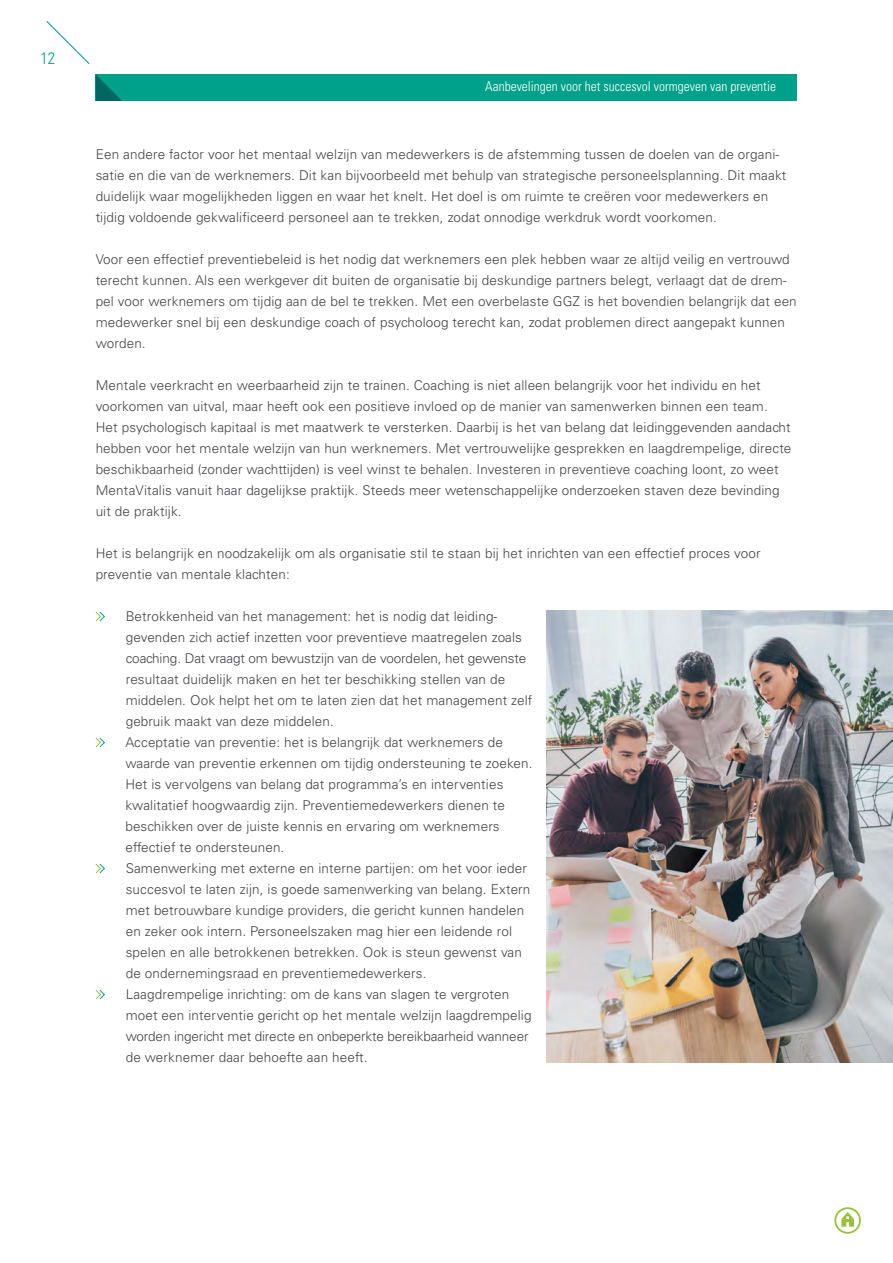
<style>
.page{position:relative;width:893px;height:1263px;background:#fff}
.page>*{position:absolute;margin:0;border:0;box-sizing:border-box;transform-origin:0 0}
.t1{font:300 condensed 16.5px "Univers LT Std";color:#00a18a}
.t2{font:300 13.5px/21px "Univers LT Std";letter-spacing:.01em;color:#454347}
.t3{font:300 condensed 13.5px "Univers LT Std";color:#fff}
</style>
<div class="page">
<svg style="left:46px;top:21px;width:44px;height:43px"></svg>
<div style="left:96px;top:74px;width:701px;height:27px;background:#00a18a"></div>
<svg style="left:96px;top:75px;width:26px;height:26px"></svg>
<svg style="left:95px;top:611px;width:10px;height:11px"></svg>
<svg style="left:95px;top:737px;width:10px;height:11px"></svg>
<svg style="left:95px;top:863px;width:10px;height:11px"></svg>
<svg style="left:95px;top:989px;width:10px;height:11px"></svg>
<img style="left:546px;top:610px;width:347px;height:453px">
<svg style="left:841px;top:1212px;width:13px;height:15px"></svg>
<div style="left:834px;top:1207px;width:27px;height:27px;border:2px solid #96c139;border-radius:50%"></div>
<p class="t1" style="left:41px;top:48px;width:16px">12</p>
<p class="t3" style="left:485px;top:78px;width:292px">Aanbevelingen voor het succesvol vormgeven van preventie</p>
<p class="t2" style="left:96px;top:144px;width:692px">Een andere factor voor het mentaal welzijn van medewerkers is de afstemming tussen de doelen van de organi&shy;satie en die van de werknemers. Dit kan bijvoorbeeld met behulp van strategische personeelsplanning. Dit maakt duidelijk waar mogelijkheden liggen en waar het knelt. Het doel is om ruimte te creëren voor medewerkers en tijdig voldoende gekwalificeerd personeel aan te trekken, zodat onnodige werkdruk wordt voorkomen.</p>
<p class="t2" style="left:96px;top:249px;width:703px">Voor een effectief preventiebeleid is het nodig dat werknemers een plek hebben waar ze altijd veilig en vertrouwd terecht kunnen. Als een werkgever dit buiten de organisatie bij deskundige partners belegt, verlaagt dat de drem&shy;pel voor werknemers om tijdig aan de bel te trekken. Met een overbelaste GGZ is het bovendien belangrijk dat een medewerker snel bij een deskundige coach of psycholoog terecht kan, zodat problemen direct aangepakt kunnen worden.</p>
<p class="t2" style="left:96px;top:375px;width:697px">Mentale veerkracht en weerbaarheid zijn te trainen. Coaching is niet alleen belangrijk voor het individu en het voorkomen van uitval, maar heeft ook een positieve invloed op de manier van samenwerken binnen een team.<br>Het psychologisch kapitaal is met maatwerk te versterken. Daarbij is het van belang dat leidinggevenden aandacht hebben voor het mentale welzijn van hun werknemers. Met vertrouwelijke gesprekken en laagdrempelige, directe beschikbaarheid (zonder wachttijden) is veel winst te behalen. Investeren in preventieve coaching loont, zo weet MentaVitalis vanuit haar dagelijkse praktijk. Steeds meer wetenschappelijke onderzoeken staven deze bevinding uit de praktijk.</p>
<p class="t2" style="left:96px;top:543px;width:666px">Het is belangrijk en noodzakelijk om als organisatie stil te staan bij het inrichten van een effectief proces voor preventie van mentale klachten:</p>
<p class="t2" style="left:125px;top:606px;width:409px">Betrokkenheid van het management: het is nodig dat leiding&shy;gevenden zich actief inzetten voor preventieve maatregelen zoals coaching. Dat vraagt om bewustzijn van de voordelen, het gewenste resultaat duidelijk maken en het ter beschikking stellen van de middelen. Ook helpt het om te laten zien dat het management zelf gebruik maakt van deze middelen.<br>Acceptatie van preventie: het is belangrijk dat werknemers de waarde van preventie erkennen om tijdig ondersteuning te zoeken.<br>Het is vervolgens van belang dat programma’s en interventies kwalitatief hoogwaardig zijn. Preventiemedewerkers dienen te beschikken over de juiste kennis en ervaring om werknemers effectief te ondersteunen.<br>Samenwerking met externe en interne partijen: om het voor ieder succesvol te laten zijn, is goede samenwerking van belang. Extern met betrouwbare kundige providers, die gericht kunnen handelen en zeker ook intern. Personeelszaken mag hier een leidende rol spelen en alle betrokkenen betrekken. Ook is steun gewenst van de ondernemingsraad en preventiemedewerkers.<br>Laagdrempelige inrichting: om de kans van slagen te vergroten moet een interventie gericht op het mentale welzijn laagdrempelig worden ingericht met directe en onbeperkte bereikbaarheid wanneer de werknemer daar behoefte aan heeft.</p>
</div>
